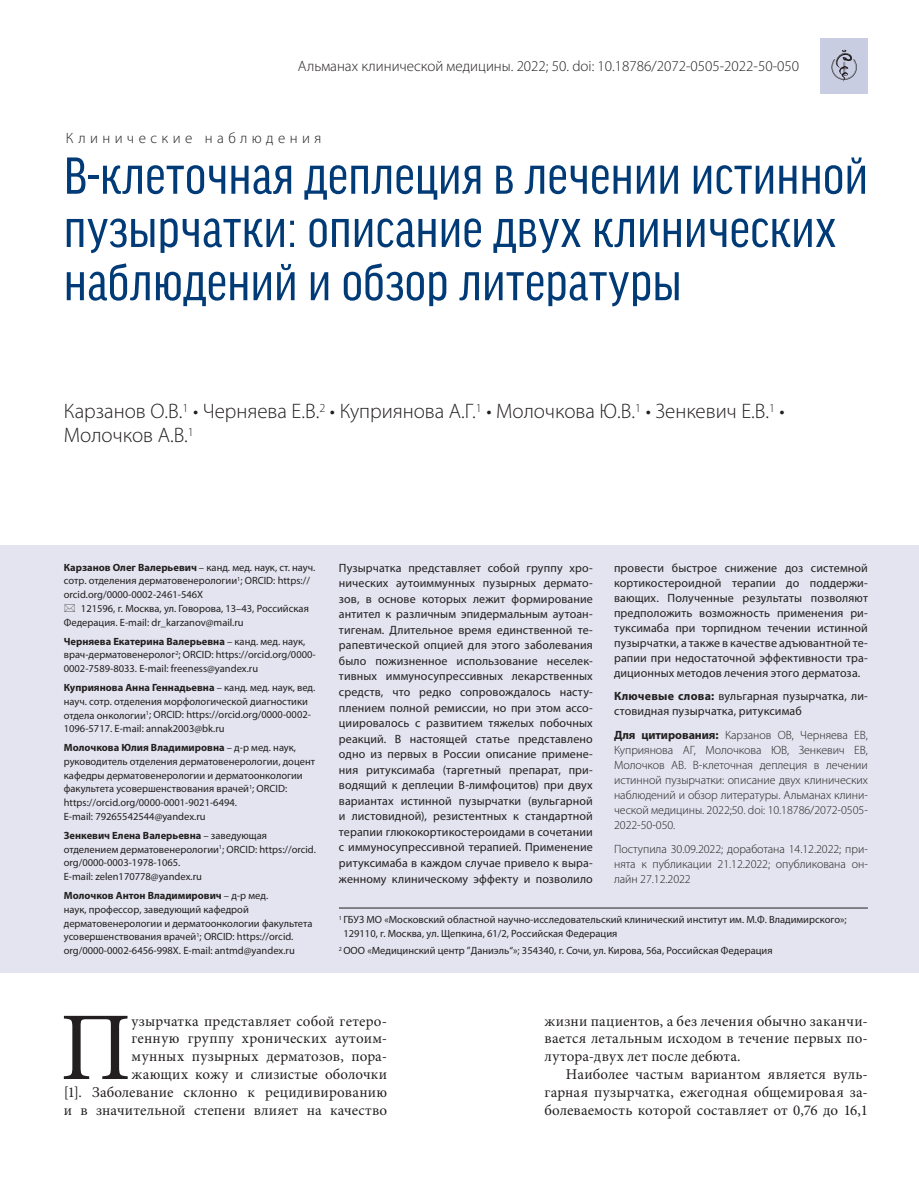
<style>
.page{position:relative;width:919px;height:1191px;background:#fff}
.page>*{position:absolute;margin:0;border:0;box-sizing:border-box;transform-origin:0 0}
.t1{font:97.2px "Minion Pro";color:#231f20}
.t2{font:condensed 55.5px/53.2px "Good Headline Pro";letter-spacing:.005em;color:#003b77}
.t3{font:300 21px/24px "Myriad Pro";color:#231f20}
.t4{font:15px/17.9px "Minion Pro";letter-spacing:.015em;color:#231f20;text-align:justify}
.t5{font:300 15px "Myriad Pro";color:#231f20}
.t6{font:300 15px "Myriad Pro";letter-spacing:.295em;color:#231f20}
.t7{font:12px/15.6px "Myriad Pro";letter-spacing:.01em;color:#231f20;text-align:justify}
.t8{font:300 12px/15px "Myriad Pro";letter-spacing:-.005em;color:#231f20;text-align:justify}
.t9{font:10.5px/14px "Myriad Pro";color:#231f20}
.s1{font-weight:700}
</style>
<div class="page">
<div style="left:0;top:545px;width:918px;height:427px;background:#e3e4ef"></div>
<hr style="left:339px;top:907px;width:528px;height:1px;background:#231f20">
<div style="left:820px;top:38px;width:47px;height:55px;background:#c8cde1"></div>
<svg style="left:831px;top:50px;width:25px;height:32px"></svg>
<h3 class="t5" style="left:298px;top:57px;width:502px">Альманах клинической медицины. 2022; 50. doi: 10.18786/2072-0505-2022-50-050</h3>
<h3 class="t6" style="left:66px;top:129px;width:257px">Клинические наблюдения</h3>
<h2 class="t2" style="left:64px;top:149px;width:805px">В-клеточная деплеция в лечении истинной пузырчатки: описание двух клинических наблюдений и обзор литературы</h2>
<h3 class="t3" style="left:64px;top:399px;width:722px">Карзанов О.В.<sup>1</sup> • Черняева Е.В.<sup>2</sup> • Куприянова А.Г.<sup>1</sup> • Молочкова Ю.В.<sup>1</sup> • Зенкевич Е.В.<sup>1</sup> •<br>Молочков А.В.<sup>1</sup></h3>
<p class="t9" style="left:64px;top:560px;width:253px"><span class="s1">Карзанов Олег Валерьевич</span> – канд. мед. наук, ст. науч. сотр. отделения дерматовенерологии<sup>1</sup>; ORCID: https:// orcid.org/0000-0002-2461-546X</p>
<p class="t9" style="left:64px;top:601px;width:246px;text-indent:17px">121596, г. Москва, ул. Говорова, 13–43, Российская<br>Федерация. E-mail: dr_karzanov@mail.ru</p>
<p class="t9" style="left:64px;top:634px;width:253px"><span class="s1">Черняева Екатерина Валерьевна</span> – канд. мед. наук, врач-дерматовенеролог<sup>2</sup>; ORCID: https://orcid.org/0000-<br>0002-7589-8033. E-mail: freeness@yandex.ru</p>
<p class="t9" style="left:64px;top:680px;width:253px"><span class="s1">Куприянова Анна Геннадьевна</span> – канд. мед. наук, вед. науч. сотр. отделения морфологической диагностики отдела онкологии<sup>1</sup>; ORCID: https://orcid.org/0000-0002- 1096-5717. E-mail: annak2003@bk.ru</p>
<p class="t9" style="left:64px;top:740px;width:253px"><span class="s1">Молочкова Юлия Владимировна</span> – д-р мед. наук, руководитель отделения дерматовенерологии, доцент кафедры дерматовенерологии и дерматоонкологии факультета усовершенствования врачей<sup>1</sup>; ORCID: https://orcid.org/0000-0001-9021-6494.<br>E-mail: 79265542544@yandex.ru</p>
<p class="t9" style="left:64px;top:828px;width:254px"><span class="s1">Зенкевич Елена Валерьевна</span> – заведующая отделением дерматовенерологии<sup>1</sup>; ORCID: https://orcid. org/0000-0003-1978-1065.<br>E-mail: zelen170778@yandex.ru</p>
<p class="t9" style="left:64px;top:888px;width:250px"><span class="s1">Молочков Антон Владимирович</span> – д-р мед.<br>наук, профессор, заведующий кафедрой дерматовенерологии и дерматоонкологии факультета усовершенствования врачей<sup>1</sup>; ORCID: https://orcid. org/0000-0002-6456-998X. E-mail: antmd@yandex.ru</p>
<p class="t7" style="left:339px;top:559px;width:255px">Пузырчатка представляет собой группу хро&shy;нических аутоиммунных пузырных дермато&shy;зов, в основе которых лежит формирование антител к различным эпидермальным аутоан&shy;тигенам. Длительное время единственной те&shy;рапевтической опцией для этого заболевания было пожизненное использование неселек&shy;тивных иммуносупрессивных лекарственных средств, что редко сопровождалось насту&shy;плением полной ремиссии, но при этом ассо&shy;циировалось с развитием тяжелых побочных реакций. В настоящей статье представлено одно из первых в России описание примене&shy;ния ритуксимаба (таргетный препарат, при&shy;водящий к деплеции В-лимфоцитов) при двух вариантах истинной пузырчатки (вульгарной и листовидной), резистентных к стандартной терапии глюкокортикостероидами в сочетании с иммуносупрессивной терапией. Применение ритуксимаба в каждом случае привело к выра&shy;женному клиническому эффекту и позволило</p>
<p class="t7" style="left:614px;top:560px;width:255px;line-height:15px">провести быстрое снижение доз системной кортикостероидной терапии до поддержи&shy;вающих. Полученные результаты позволяют предположить возможность применения ри&shy;туксимаба при торпидном течении истинной пузырчатки, а также в качестве адъювантной те&shy;рапии при недостаточной эффективности тра&shy;диционных методов лечения этого дерматоза.</p>
<p class="t7" style="left:614px;top:688px;width:255px;line-height:15px"><span class="s1">Ключевые слова:</span> вульгарная пузырчатка, ли&shy;стовидная пузырчатка, ритуксимаб</p>
<p class="t8" style="left:614px;top:727px;width:255px"><span class="s1">Для цитирования:</span> Карзанов ОВ, Черняева ЕВ, Куприянова АГ, Молочкова ЮВ, Зенкевич ЕВ, Молочков АВ. В-клеточная деплеция в лечении истинной пузырчатки: описание двух клинических наблюдений и обзор литературы. Альманах клини&shy;ческой медицины. 2022;50. doi: 10.18786/2072-0505- 2022-50-050.</p>
<p class="t8" style="left:614px;top:841px;width:255px">Поступила 30.09.2022; доработана 14.12.2022; при&shy;нята к публикации 21.12.2022; опубликована он&shy;лайн 27.12.2022</p>
<p class="t9" style="left:343px;top:912px;width:505px;line-height:13.5px;text-indent:-4px"><sup>1</sup> ГБУЗ МО «Московский областной научно-исследовательский клинический институт им. М.Ф. Владимирского»;<br>129110, г. Москва, ул. Щепкина, 61/2, Российская Федерация</p>
<p class="t9" style="left:339px;top:943px;width:435px"><sup>2</sup> ООО «Медицинский центр ”Даниэль“»; 354340, г. Сочи, ул. Кирова, 56а, Российская Федерация</p>
<h3 class="t4" style="left:64px;top:1012px;width:325px;text-align:right">узырчатка представляет собой гетеро-<br>генную группу хронических аутоим-<br>мунных пузырных дерматозов, пора-<br>жающих кожу и слизистые оболочки<br>[1]. Заболевание склонно к рецидивированию и в значительной степени влияет на качество</h3>
<h3 class="t4" style="left:544px;top:1012px;width:325px">жизни пациентов, а без лечения обычно заканчи&shy;вается летальным исходом в течение первых по&shy;лутора-двух лет после дебюта.</h3>
<h1 class="t1" style="left:60px;top:982px;width:73px">П</h1>
<h3 class="t4" style="left:544px;top:1065px;width:325px;text-indent:21px">Наиболее частым вариантом является вуль&shy;гарная пузырчатка, ежегодная общемировая за&shy;болеваемость которой составляет от 0,76 до 16,1</h3>
</div>
